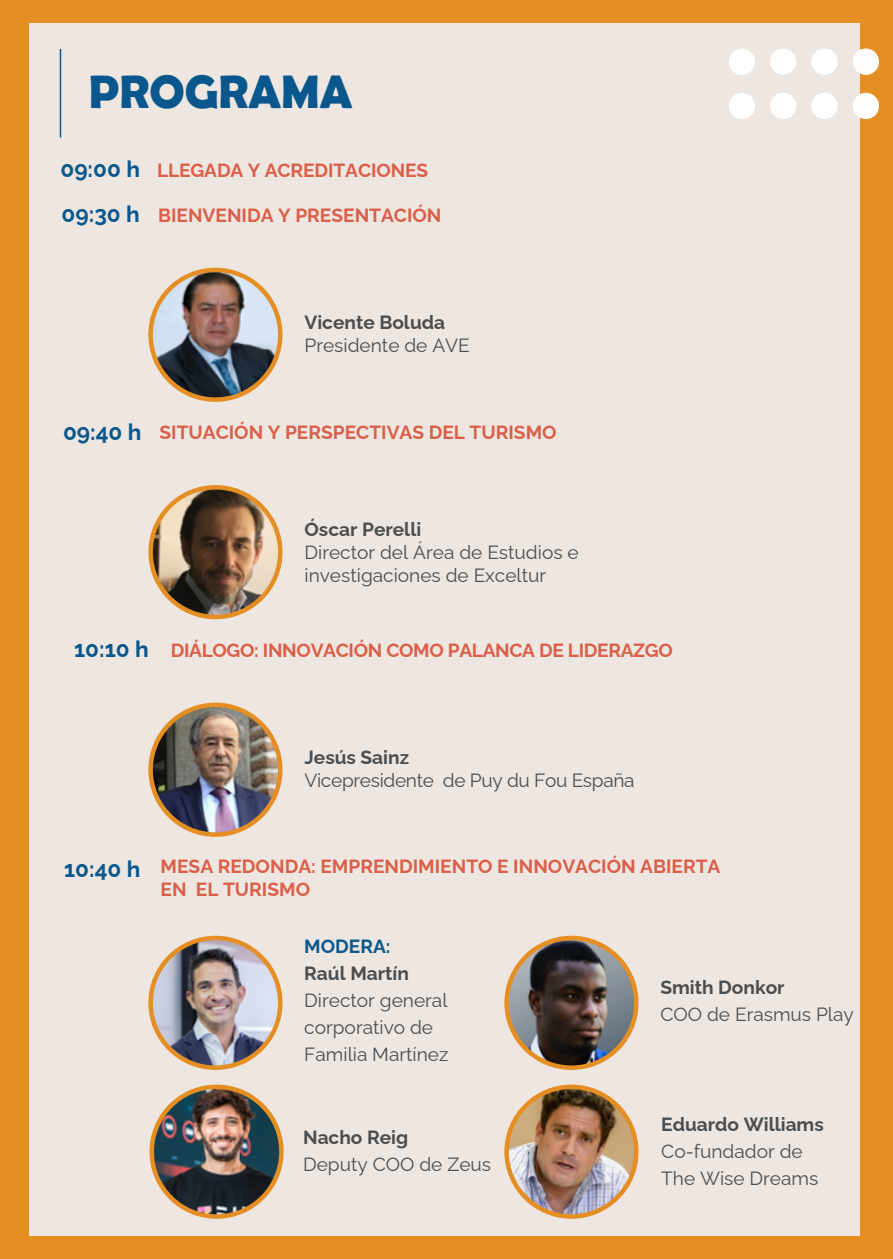
<style>
.page{position:relative;width:893px;height:1259px;background:#e58e24}
.page>*{position:absolute;margin:0;border:0;box-sizing:border-box;transform-origin:0 0}
.t1{font:700 47.1px "Berlin Sans FB Demi";color:#09578d}
.t2{font:700 22.65px "Raleway";color:#09578d}
.t3{font:700 19.05px/23px "Raleway";color:#db5f49}
.t4{font:19.05px/27px "Raleway";color:#4b4d4f}
.t5{font:700 19.05px "Raleway";color:#4b4d4f}
.t6{font:700 19.05px "Raleway";color:#09578d}
.s1{font-size:22.65px;color:#09578d}
</style>
<div class="page">
<div style="left:30px;top:23px;width:830px;height:1213px;background:#eee7e1"></div>
<hr style="left:60px;top:49px;width:1px;height:89px;background:#09578d">
<div style="left:729px;top:49px;width:26px;height:26px;background:#fff;border-radius:50%"></div>
<div style="left:770px;top:49px;width:26px;height:26px;background:#fff;border-radius:50%"></div>
<div style="left:811px;top:49px;width:27px;height:26px;background:#fff;border-radius:50%"></div>
<div style="left:853px;top:49px;width:26px;height:26px;background:#fff;border-radius:50%"></div>
<div style="left:729px;top:93px;width:26px;height:26px;background:#fff;border-radius:50%"></div>
<div style="left:770px;top:93px;width:26px;height:26px;background:#fff;border-radius:50%"></div>
<div style="left:811px;top:93px;width:27px;height:26px;background:#fff;border-radius:50%"></div>
<div style="left:853px;top:93px;width:26px;height:26px;background:#fff;border-radius:50%"></div>
<img style="left:151px;top:270px;width:129px;height:129px;border-radius:65px">
<div style="left:148px;top:268px;width:135px;height:134px;border:4px solid #e58e24;border-radius:50%"></div>
<img style="left:151px;top:487px;width:129px;height:130px;border-radius:65px">
<div style="left:148px;top:485px;width:135px;height:134px;border:4px solid #e58e24;border-radius:50%"></div>
<img style="left:151px;top:705px;width:129px;height:129px;border-radius:65px">
<div style="left:148px;top:702px;width:135px;height:135px;border:4px solid #e58e24;border-radius:50%"></div>
<img style="left:151px;top:938px;width:129px;height:129px;border-radius:65px">
<div style="left:148px;top:935px;width:135px;height:135px;border:4px solid #e58e24;border-radius:50%"></div>
<img style="left:507px;top:938px;width:129px;height:129px;border-radius:65px">
<div style="left:504px;top:935px;width:134px;height:135px;border:4px solid #e58e24;border-radius:50%"></div>
<img style="left:152px;top:1086px;width:129px;height:130px;border-radius:65px">
<div style="left:149px;top:1084px;width:135px;height:134px;border:4px solid #e58e24;border-radius:50%"></div>
<img style="left:507px;top:1086px;width:129px;height:130px;border-radius:65px">
<div style="left:504px;top:1084px;width:134px;height:134px;border:4px solid #e58e24;border-radius:50%"></div>
<h1 class="t1" style="left:89px;top:65px;width:265px">PROGRAMA</h1>
<p class="t3" style="left:60px;top:157px;width:369px"><span class="s1">09:00 h</span> LLEGADA Y ACREDITACIONES</p>
<p class="t3" style="left:62px;top:202px;width:381px"><span class="s1">09:30 h</span> BIENVENIDA Y PRESENTACIÓN</p>
<p class="t5" style="left:304px;top:307px;width:142px">Vicente Boluda</p>
<p class="t4" style="left:304px;top:330px;width:167px">Presidente de AVE</p>
<p class="t3" style="left:63px;top:419px;width:495px"><span class="s1">09:40 h</span> SITUACIÓN Y PERSPECTIVAS DEL TURISMO</p>
<p class="t5" style="left:304px;top:514px;width:118px">Óscar Perelli</p>
<p class="t4" style="left:304px;top:538px;width:276px;line-height:23px">Director del Área de Estudios e investigaciones de Exceltur</p>
<p class="t3" style="left:74px;top:636px;width:600px"><span class="s1">10:10 h</span> DIÁLOGO: INNOVACIÓN COMO PALANCA DE LIDERAZGO</p>
<p class="t5" style="left:304px;top:742px;width:106px">Jesús Sainz</p>
<p class="t4" style="left:304px;top:765px;width:332px">Vicepresidente de Puy du Fou España</p>
<p class="t2" style="left:64px;top:850px;width:78px">10:40 h</p>
<p class="t3" style="left:161px;top:852px;width:561px">MESA REDONDA: EMPRENDIMIENTO E INNOVACIÓN ABIERTA<br>EN EL TURISMO</p>
<p class="t6" style="left:304px;top:931px;width:88px">MODERA:</p>
<p class="t5" style="left:304px;top:958px;width:106px">Raúl Martín</p>
<p class="t4" style="left:304px;top:985px;width:146px">Director general corporativo de<br>Familia Martínez</p>
<p class="t5" style="left:303px;top:1122px;width:107px">Nacho Reig</p>
<p class="t4" style="left:303px;top:1149px;width:190px">Deputy COO de Zeus</p>
<p class="t5" style="left:660px;top:972px;width:126px">Smith Donkor</p>
<p class="t4" style="left:660px;top:998px;width:195px">COO de Erasmus Play</p>
<p class="t5" style="left:661px;top:1108px;width:164px">Eduardo Williams</p>
<p class="t4" style="left:661px;top:1135px;width:159px">Co-fundador de<br>The Wise Dreams</p>
</div>
